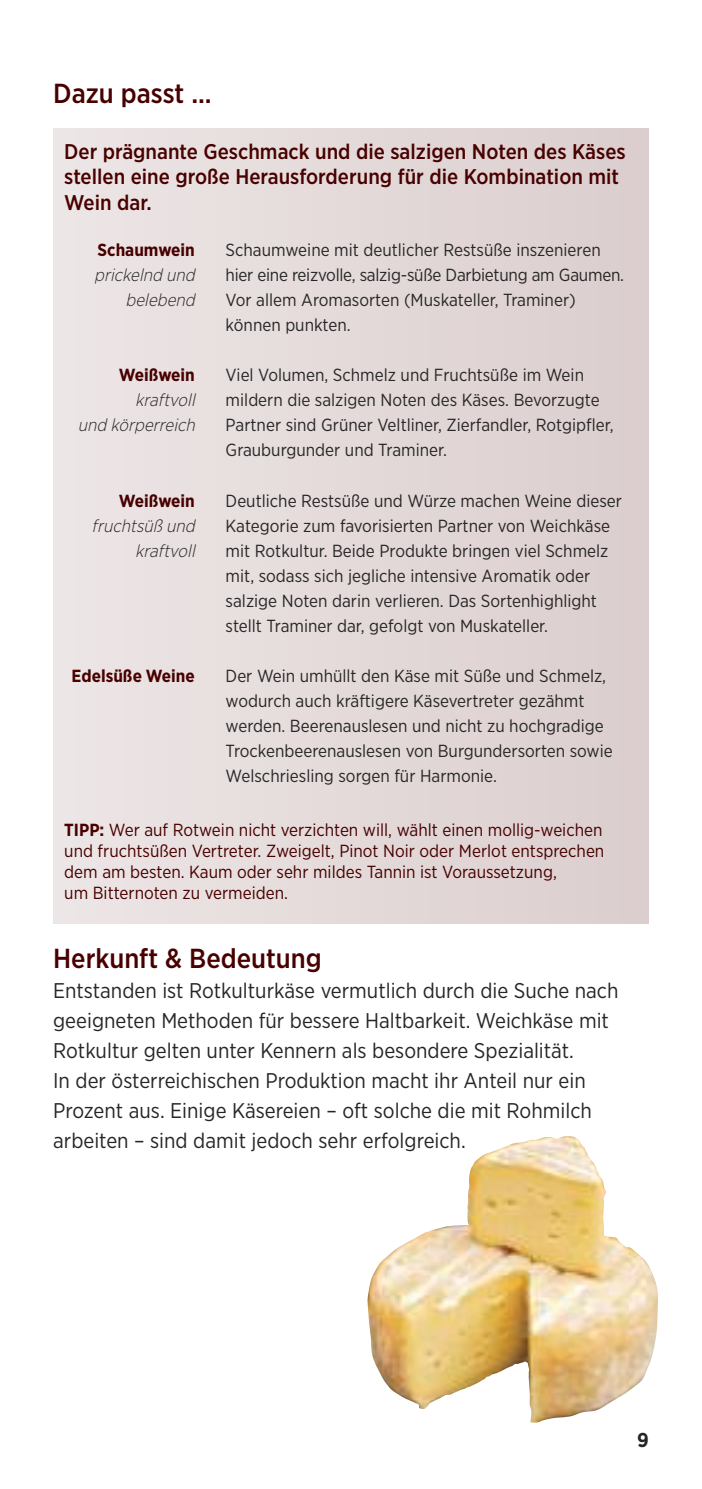
<style>
.page{position:relative;width:702px;height:1489px;background:#fff}
.page>*{position:absolute;margin:0;border:0;box-sizing:border-box;transform-origin:0 0}
.t1{font:500 27.5px "Gotham Narrow";color:#480000}
.t2{font:21.25px/30px "Gotham Narrow";color:#272627}
.t3{font:500 21.25px/25.5px "Gotham Narrow";color:#480000}
.t4{font:700 20px "Gotham Narrow";color:#272627}
.t5{font:17.5px/25px "Gotham Narrow";color:#272627}
.t6{font:17.5px/21px "Gotham Narrow";color:#480000}
.t7{font:italic 300 17.5px/25px "Gotham Narrow";color:#272627;text-align:right}
.t8{font:700 17.5px "Gotham Narrow";color:#480000}
.s1{font-weight:700}
</style>
<div class="page">
<img style="left:367px;top:1136px;width:291px;height:286px">
<h1 class="t1" style="left:53px;top:84px;width:160px">Dazu passt ...</h1>
<p class="t3" style="left:64px;top:140px;width:563px">Der prägnante Geschmack und die salzigen Noten des Käses stellen eine große Herausforderung für die Kombination mit<br>Wein dar.</p>
<p class="t8" style="left:98px;top:244px;width:99px">Schaumwein</p>
<p class="t7" style="left:94px;top:264px;width:105px">prickelnd und belebend</p>
<p class="t8" style="left:119px;top:369px;width:78px">Weißwein</p>
<p class="t7" style="left:78px;top:389px;width:122px">kraftvoll<br>und körperreich</p>
<p class="t8" style="left:119px;top:494px;width:78px">Weißwein</p>
<p class="t7" style="left:92px;top:514px;width:108px">fruchtsüß und kraftvoll</p>
<p class="t8" style="left:72px;top:669px;width:125px">Edelsüße Weine</p>
<p class="t5" style="left:226px;top:239px;width:400px">Schaumweine mit deutlicher Restsüße inszenieren hier eine reizvolle, salzig-süße Darbietung am Gaumen.<br>Vor allem Aromasorten (Muskateller, Traminer) können punkten.</p>
<p class="t5" style="left:226px;top:364px;width:389px">Viel Volumen, Schmelz und Fruchtsüße im Wein mildern die salzigen Noten des Käses. Bevorzugte Partner sind Grüner Veltliner, Zierfandler, Rotgipfler, Grauburgunder und Traminer.</p>
<p class="t5" style="left:226px;top:489px;width:398px">Deutliche Restsüße und Würze machen Weine dieser Kategorie zum favorisierten Partner von Weichkäse mit Rotkultur. Beide Produkte bringen viel Schmelz mit, sodass sich jegliche intensive Aromatik oder salzige Noten darin verlieren. Das Sortenhighlight stellt Traminer dar, gefolgt von Muskateller.</p>
<p class="t5" style="left:226px;top:664px;width:388px">Der Wein umhüllt den Käse mit Süße und Schmelz, wodurch auch kräftigere Käsevertreter gezähmt werden. Beerenauslesen und nicht zu hochgradige Trockenbeerenauslesen von Burgundersorten sowie Welschriesling sorgen für Harmonie.</p>
<p class="t6" style="left:64px;top:820px;width:541px"><span class="s1">TIPP:</span> Wer auf Rotwein nicht verzichten will, wählt einen mollig-weichen und fruchtsüßen Vertreter. Zweigelt, Pinot Noir oder Merlot entsprechen dem am besten. Kaum oder sehr mildes Tannin ist Voraussetzung,<br>um Bitternoten zu vermeiden.</p>
<h1 class="t1" style="left:53px;top:948px;width:270px">Herkunft &amp; Bedeutung</h1>
<p class="t2" style="left:53px;top:976px;width:566px">Entstanden ist Rotkulturkäse vermutlich durch die Suche nach geeigneten Methoden für bessere Haltbarkeit. Weichkäse mit Rotkultur gelten unter Kennern als besondere Spezialität.<br>In der österreichischen Produktion macht ihr Anteil nur ein Prozent aus. Einige Käsereien – oft solche die mit Rohmilch arbeiten – sind damit jedoch sehr erfolgreich.</p>
<p class="t4" style="left:637px;top:1432px;width:13px">9</p>
</div>
